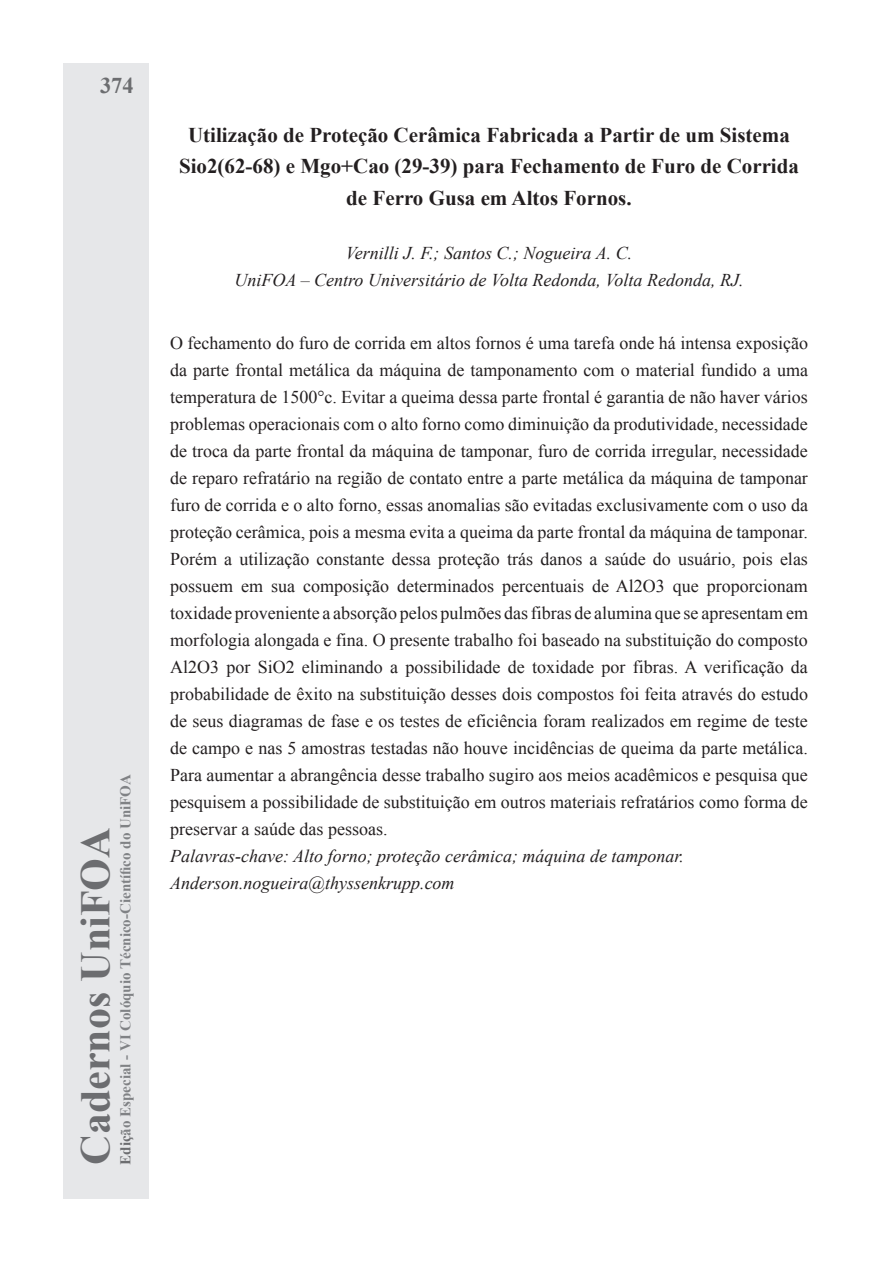
<style>
.page{position:relative;width:893px;height:1263px;background:#fff}
.page>*{position:absolute;margin:0;border:0;box-sizing:border-box;transform-origin:0 0}
.t1{font:700 42px "Times New Roman";color:#6c6d70}
.t2{font:700 22.5px "Times New Roman";color:#6c6d70}
.t3{font:700 21px/31.5px "Times New Roman";color:#231f20;text-align:center}
.t4{font:18px/27px "Times New Roman";color:#231f20;text-align:justify}
.t5{font:italic 18px/27px "Times New Roman";color:#231f20;text-align:center}
.t6{font:700 15px "Times New Roman";color:#808285}
.s1{color:#6c6d70}
</style>
<div class="page">
<div style="left:64px;top:64px;width:85px;height:1135px;background:#e6e7e9"></div>
<p class="t2" style="left:100px;top:70px;width:35px">374</p>
<h1 class="t1" style="left:66px;top:1165px;width:339px;rotate:-90deg">Cadernos UniFOA</h1>
<p class="t6" style="left:115px;top:1165px;width:392px;rotate:-90deg"><span class="s1">Ediç</span>ão Especial - VI Colóquio Técnico-Científico do UniFOA</p>
<p class="t3" style="left:179px;top:118px;width:621px">Utilização de Proteção Cerâmica Fabricada a Partir de um Sistema<br>Sio2(62-68) e Mgo+Cao (29-39) para Fechamento de Furo de Corrida de Ferro Gusa em Altos Fornos.</p>
<p class="t5" style="left:235px;top:239px;width:510px">Vernilli J. F.; Santos C.; Nogueira A. C.<br>UniFOA – Centro Universitário de Volta Redonda, Volta Redonda, RJ.</p>
<p class="t4" style="left:170px;top:329px;width:639px">O fechamento do furo de corrida em altos fornos é uma tarefa onde há intensa exposição da parte frontal metálica da máquina de tamponamento com o material fundido a uma temperatura de 1500°c. Evitar a queima dessa parte frontal é garantia de não haver vários problemas operacionais com o alto forno como diminuição da produtividade, necessidade de troca da parte frontal da máquina de tamponar, furo de corrida irregular, necessidade de reparo refratário na região de contato entre a parte metálica da máquina de tamponar furo de corrida e o alto forno, essas anomalias são evitadas exclusivamente com o uso da proteção cerâmica, pois a mesma evita a queima da parte frontal da máquina de tamponar.<br>Porém a utilização constante dessa proteção trás danos a saúde do usuário, pois elas possuem em sua composição determinados percentuais de Al2O3 que proporcionam toxidade proveniente a absorção pelos pulmões das fibras de alumina que se apresentam em morfologia alongada e fina. O presente trabalho foi baseado na substituição do composto Al2O3 por SiO2 eliminando a possibilidade de toxidade por fibras. A verificação da probabilidade de êxito na substituição desses dois compostos foi feita através do estudo de seus diagramas de fase e os testes de eficiência foram realizados em regime de teste de campo e nas 5 amostras testadas não houve incidências de queima da parte metálica.<br>Para aumentar a abrangência desse trabalho sugiro aos meios acadêmicos e pesquisa que pesquisem a possibilidade de substituição em outros materiais refratários como forma de preservar a saúde das pessoas.</p>
<p class="t5" style="left:170px;top:842px;width:515px;text-align:left">Palavras-chave: Alto forno; proteção cerâmica; máquina de tamponar.<br>Anderson.nogueira@thyssenkrupp.com</p>
</div>
